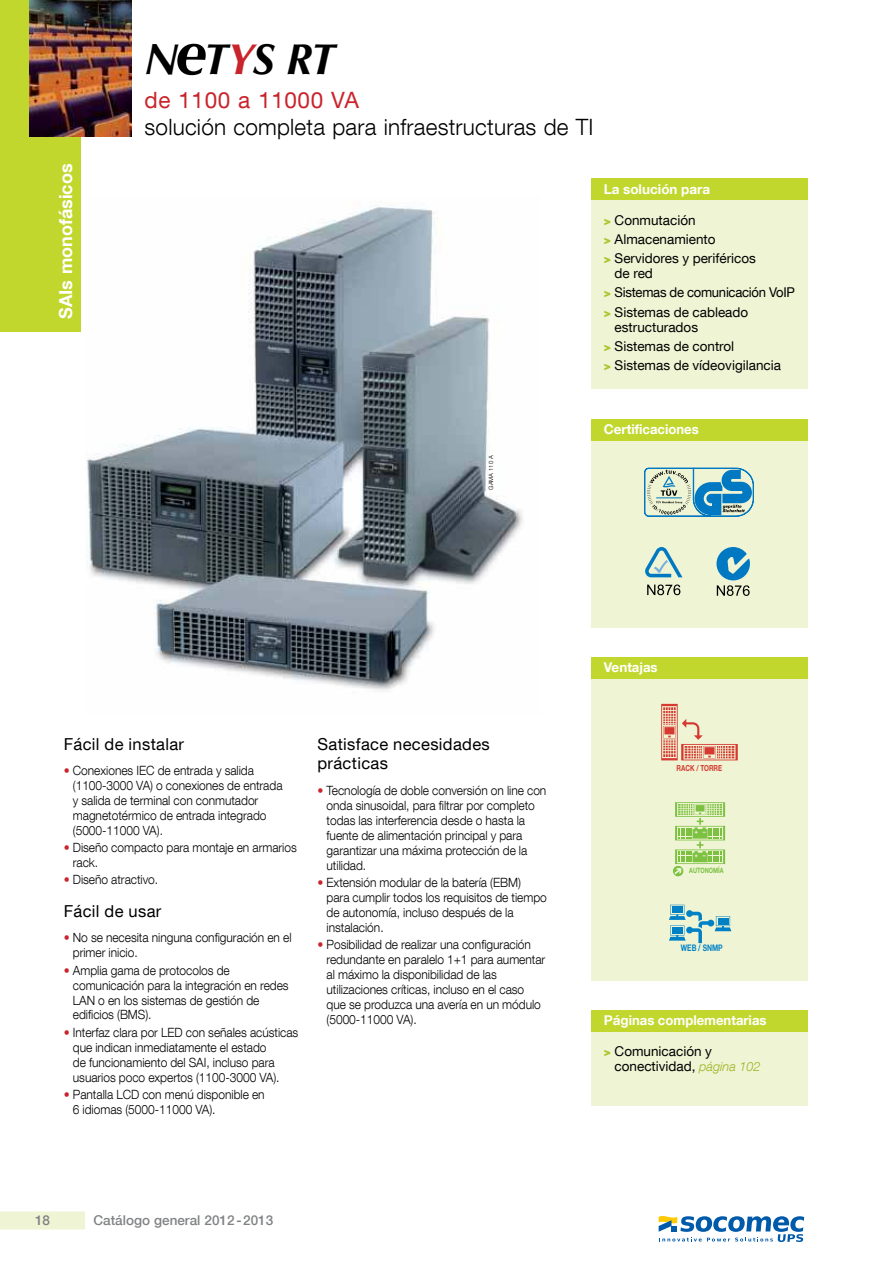
<style>
.page{position:relative;width:893px;height:1263px;background:#fff}
.page>*{position:absolute;margin:0;border:0;box-sizing:border-box;transform-origin:0 0}
.t1{font:italic 700 43.5px "Optima LT Std";color:#000}
.t2{font:300 22.5px "Helvetica Neue LT Com";letter-spacing:.01em;color:#000}
.t3{font:22.5px "Helvetica Neue LT Com";letter-spacing:.025em;color:#c9242b}
.t4{font:700 18px "Helvetica Neue LT Com";color:#fff}
.t5{font:16.5px/19.5px "Helvetica Neue LT Com";letter-spacing:.02em;color:#000}
.t6{font:13.5px/19.2px "Helvetica Neue LT Com";color:#000}
.t7{font:700 13.5px "Helvetica Neue LT Com";color:#fff}
.t8{font:13.5px/19.2px "Helvetica Neue LT Com";letter-spacing:-.02em;color:#000}
.t9{font:500 13.5px "Helvetica Neue LT Com";color:#808284}
.t10{font:300 12.75px/15px "Helvetica Neue LT Com";letter-spacing:-.005em;color:#000;scale:.94 1}
.t11{font:700 9px "Helvetica Neue LT Com";color:#0081c6;scale:.75 1}
.t12{font:700 8.4px "Helvetica Neue LT Com";color:#d63931;scale:.75 1}
.t13{font:700 7.35px "Helvetica Neue LT Com";color:#7cc142;scale:.75 1}
.t14{font:300 6px "Helvetica Neue LT Com";color:#000}
.s1{color:#c9242b}
.s2{font-weight:900;font-size:12px;color:#aec42a}
.s3{font-weight:300;font-style:italic;font-size:12.75px;color:#9eb325}
</style>
<div class="page">
<div style="left:0;top:0;width:81px;height:332px;background:#c1d72e"></div>
<div style="left:0;top:1211px;width:85px;height:18px;background:#eff4d4"></div>
<svg style="left:659px;top:1216px;width:145px;height:26px"></svg>
<img style="left:86px;top:205px;width:437px;height:486px">
<svg style="left:177px;top:44px;width:29px;height:31px"></svg>
<div style="left:591px;top:179px;width:217px;height:210px;background:#eff4d4"></div>
<div style="left:591px;top:179px;width:217px;height:21px;background:#c1d72e"></div>
<div style="left:591px;top:657px;width:217px;height:323px;background:#eff4d4"></div>
<div style="left:591px;top:657px;width:217px;height:21px;background:#c1d72e"></div>
<svg style="left:661px;top:704px;width:77px;height:56px"></svg>
<svg style="left:673px;top:802px;width:52px;height:74px"></svg>
<div style="left:591px;top:1010px;width:217px;height:96px;background:#eff4d4"></div>
<div style="left:591px;top:1010px;width:217px;height:21px;background:#c1d72e"></div>
<div style="left:591px;top:419px;width:217px;height:208px;background:#eff4d4"></div>
<div style="left:591px;top:419px;width:217px;height:21px;background:#c1d72e"></div>
<svg style="left:644px;top:468px;width:110px;height:49px"></svg>
<svg style="left:645px;top:547px;width:37px;height:30px"></svg>
<svg style="left:647px;top:584px;width:33px;height:11px"></svg>
<svg style="left:716px;top:547px;width:34px;height:49px"></svg>
<img style="left:30px;top:0;width:102px;height:136px">
<svg style="left:669px;top:905px;width:62px;height:38px"></svg>
<div style="left:672px;top:927px;width:10px;height:6px;background:#0081c6"></div>
<h3 class="t4" style="left:59px;top:319px;width:157px;rotate:-90deg">SAIs monofásicos</h3>
<h1 class="t1" style="left:145px;top:34px;width:192px">N T<span class="s1">Y</span>S RT</h1>
<h2 class="t3" style="left:145px;top:91px;width:216px">de 1100 a 11000 VA</h2>
<h2 class="t2" style="left:145px;top:114px;width:451px">solución completa para infraestructuras de TI</h2>
<p class="t7" style="left:604px;top:184px;width:108px">La solución para</p>
<p class="t6" style="left:604px;top:211px;width:154px"><span class="s2">&gt;</span> Conmutación<br><span class="s2">&gt;</span> Almacenamiento<br><span class="s2">&gt;</span> Servidores y periféricos</p>
<p class="t8" style="left:604px;top:263px;width:193px;text-indent:11px">de red<br><span class="s2">&gt;</span> Sistemas de comunicación VoIP <span class="s2">&gt;</span> Sistemas de cableado</p>
<p class="t6" style="left:604px;top:318px;width:179px;text-indent:11px">estructurados<br><span class="s2">&gt;</span> Sistemas de control<br><span class="s2">&gt;</span> Sistemas de vídeovigilancia</p>
<p class="t14" style="left:487px;top:490px;width:36px;rotate:-90deg">gAMA 110 A</p>
<p class="t7" style="left:604px;top:424px;width:96px">Certificaciones</p>
<p class="t5" style="left:64px;top:735px;width:122px">Fácil de instalar</p>
<p class="t10" style="left:73px;top:764px;width:225px;text-indent:-9px"><span class="s1">•</span> Conexiones IEC de entrada y salida (1100‑3000 VA) o conexiones de entrada y salida de terminal con conmutador magnetotérmico de entrada integrado (5000‑11000 VA).</p>
<p class="t10" style="left:73px;top:840px;width:240px;text-indent:-9px"><span class="s1">•</span> Diseño compacto para montaje en armarios rack.</p>
<p class="t10" style="left:64px;top:872px;width:102px"><span class="s1">•</span> Diseño atractivo.</p>
<p class="t5" style="left:64px;top:903px;width:99px">Fácil de usar</p>
<p class="t10" style="left:73px;top:930px;width:234px;text-indent:-9px"><span class="s1">•</span> No se necesita ninguna configuración en el primer inicio.</p>
<p class="t10" style="left:73px;top:962px;width:231px;text-indent:-9px"><span class="s1">•</span> Amplia gama de protocolos de comunicación para la integración en redes<br>LAN o en los sistemas de gestión de edificios (BMS).</p>
<p class="t10" style="left:73px;top:1024px;width:241px;text-indent:-9px"><span class="s1">•</span> Interfaz clara por LED con señales acústicas que indican inmediatamente el estado<br>de funcionamiento del SAI, incluso para usuarios poco expertos (1100‑3000 VA).</p>
<p class="t10" style="left:73px;top:1086px;width:205px;text-indent:-9px"><span class="s1">•</span> Pantalla LCD con menú disponible en<br>6 idiomas (5000‑11000 VA).</p>
<p class="t5" style="left:317px;top:735px;width:174px">Satisface necesidades prácticas</p>
<p class="t10" style="left:327px;top:782px;width:235px;text-indent:-9px"><span class="s1">•</span> Tecnología de doble conversión on line con onda sinusoidal, para filtrar por completo todas las interferencia desde o hasta la fuente de alimentación principal y para garantizar una máxima protección de la utilidad.</p>
<p class="t10" style="left:327px;top:874px;width:236px;text-indent:-9px"><span class="s1">•</span> Extensión modular de la batería (EBM) para cumplir todos los requisitos de tiempo de autonomía, incluso después de la instalación.</p>
<p class="t10" style="left:327px;top:937px;width:234px;text-indent:-9px"><span class="s1">•</span> Posibilidad de realizar una configuración redundante en paralelo 1+1 para aumentar al máximo la disponibilidad de las utilizaciones críticas, incluso en el caso que se produzca una avería en un módulo (5000‑11000 VA).</p>
<p class="t9" style="left:35px;top:1215px;width:17px">18</p>
<p class="t9" style="left:94px;top:1215px;width:181px">Catálogo general 2012 - 2013</p>
<p class="t7" style="left:604px;top:662px;width:55px">Ventajas</p>
<p class="t12" style="left:677px;top:763px;width:62px">RACK / TORRE</p>
<p class="t13" style="left:689px;top:866px;width:47px">AUTONOMÍA</p>
<p class="t11" style="left:681px;top:943px;width:57px">WEB / SNMP</p>
<p class="t7" style="left:604px;top:1015px;width:164px">Páginas complementarias</p>
<p class="t6" style="left:615px;top:1045px;width:148px;line-height:15px;text-indent:-11px"><span class="s2">&gt;</span> Comunicación y conectividad, <span class="s3">página 102</span></p>
</div>
